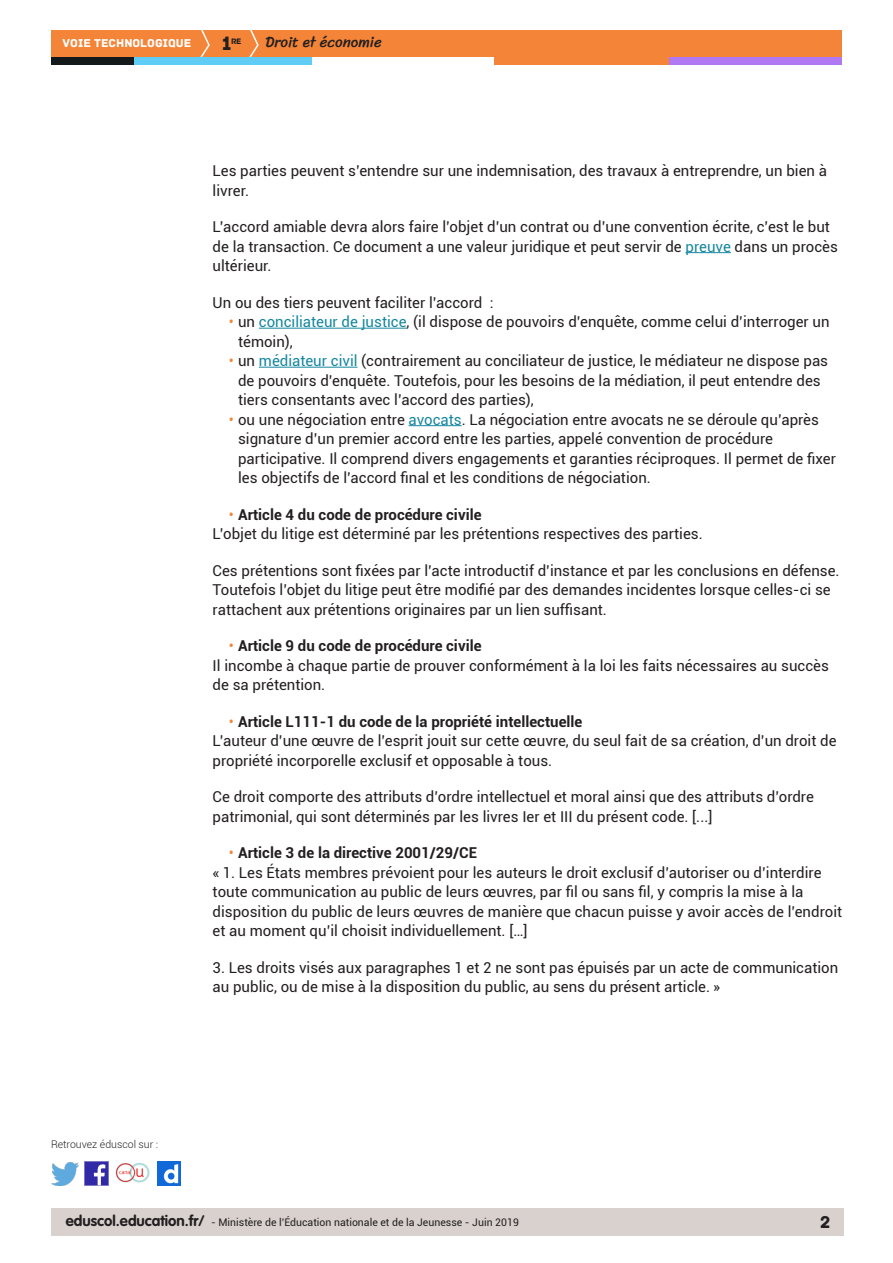
<style>
.page{position:relative;width:893px;height:1263px;background:#fff}
.page>*{position:absolute;margin:0;border:0;box-sizing:border-box;transform-origin:0 0}
.t1{font:20.4px "Archive";color:#231f20}
.t2{font:18px "Archive";color:#231f20}
.Texte_courant{font:15px/19.5px "Roboto";color:#231f20}
.t3{font:700 15px "Roboto";color:#231f20}
.t4{font:15px "Sriracha";color:#231f20}
.t5{font:12px "Archive";color:#fff}
.t6{font:10.5px "Roboto";color:#231f20}
.t7{font:300 10.5px "Roboto";color:#231f20}
.t8{font:8.4px "Archive";color:#231f20}
.s1{color:#16879f}
.s2{color:#f48437}
.s3{font-weight:400;color:#f48437}
.s4{font-family:"VAG Rounded Std";font-weight:700;font-size:15px}
</style>
<div class="page">
<div style="left:51px;top:1209px;width:792px;height:27px;background:#d8d1ce"></div>
<img style="left:85px;top:1162px;width:23px;height:23px">
<img style="left:51px;top:1163px;width:28px;height:22px">
<img style="left:158px;top:1162px;width:22px;height:23px">
<img style="left:115px;top:1162px;width:35px;height:21px">
<div style="left:51px;top:30px;width:791px;height:27px;background:#f48437"></div>
<svg style="left:200px;top:30px;width:10px;height:27px"></svg>
<svg style="left:249px;top:30px;width:10px;height:27px"></svg>
<div style="left:133px;top:57px;width:179px;height:8px;background:#5fcdf5"></div>
<div style="left:51px;top:57px;width:82px;height:8px;background:#141a1c"></div>
<div style="left:667px;top:57px;width:175px;height:8px;background:#b078f2"></div>
<div style="left:494px;top:57px;width:175px;height:8px;background:#f48437"></div>
<hr style="left:685px;top:252px;width:46px;height:1px;background:#16879f">
<hr style="left:259px;top:328px;width:148px;height:1px;background:#16879f">
<hr style="left:259px;top:367px;width:99px;height:1px;background:#16879f">
<hr style="left:409px;top:425px;width:53px;height:1px;background:#16879f">
<p class="t5" style="left:63px;top:36px;width:130px">VOIE TECHNOLOGIQUE</p>
<p class="t4" style="left:265px;top:33px;width:118px">Droit et économie</p>
<h1 class="t1" style="left:222px;top:32px;width:12px">1</h1>
<p class="t8" style="left:231px;top:36px;width:12px">re</p>
<p class="Texte_courant" style="left:213px;top:160px;width:616px">Les parties peuvent s’entendre sur une indemnisation, des travaux à entreprendre, un bien à livrer.</p>
<p class="Texte_courant" style="left:213px;top:216px;width:627px">L’accord amiable devra alors faire l’objet d’un contrat ou d’une convention écrite, c’est le but de la transaction. Ce document a une valeur juridique et peut servir de <span class="s1">preuve</span> dans un procès ultérieur.</p>
<p class="Texte_courant" style="left:213px;top:292px;width:282px">Un ou des tiers peuvent faciliter l’accord :</p>
<p class="Texte_courant" style="left:238px;top:311px;width:593px;text-indent:-9px"><span class="s2">•</span> un <span class="s1">conciliateur de justice</span>, (il dispose de pouvoirs d’enquête, comme celui d’interroger un témoin),</p>
<p class="Texte_courant" style="left:238px;top:350px;width:591px;text-indent:-9px"><span class="s2">•</span> un <span class="s1">médiateur civil</span> (contrairement au conciliateur de justice, le médiateur ne dispose pas de pouvoirs d’enquête. Toutefois, pour les besoins de la médiation, il peut entendre des tiers consentants avec l’accord des parties),</p>
<p class="Texte_courant" style="left:238px;top:409px;width:599px;text-indent:-9px"><span class="s2">•</span> ou une négociation entre <span class="s1">avocats</span>. La négociation entre avocats ne se déroule qu’après signature d’un premier accord entre les parties, appelé convention de procédure participative. Il comprend divers engagements et garanties réciproques. Il permet de fixer les objectifs de l’accord final et les conditions de négociation.</p>
<p class="t3" style="left:229px;top:504px;width:254px"><span class="s3">•</span> Article 4 du code de procédure civile</p>
<p class="Texte_courant" style="left:213px;top:523px;width:492px">L’objet du litige est déterminé par les prétentions respectives des parties.</p>
<p class="Texte_courant" style="left:213px;top:560px;width:628px">Ces prétentions sont fixées par l’acte introductif d’instance et par les conclusions en défense.<br>Toutefois l’objet du litige peut être modifié par des demandes incidentes lorsque celles-ci se rattachent aux prétentions originaires par un lien suffisant.</p>
<p class="t3" style="left:229px;top:635px;width:254px"><span class="s3">•</span> Article 9 du code de procédure civile</p>
<p class="Texte_courant" style="left:213px;top:655px;width:618px">Il incombe à chaque partie de prouver conformément à la loi les faits nécessaires au succès de sa prétention.</p>
<p class="t3" style="left:229px;top:711px;width:355px"><span class="s3">•</span> Article L111-1 du code de la propriété intellectuelle</p>
<p class="Texte_courant" style="left:213px;top:730px;width:625px">L’auteur d’une œuvre de l’esprit jouit sur cette œuvre, du seul fait de sa création, d’un droit de propriété incorporelle exclusif et opposable à tous.</p>
<p class="Texte_courant" style="left:213px;top:786px;width:603px">Ce droit comporte des attributs d’ordre intellectuel et moral ainsi que des attributs d’ordre patrimonial, qui sont déterminés par les livres Ier et III du présent code. [...]</p>
<p class="t3" style="left:229px;top:842px;width:250px"><span class="s3">•</span> Article 3 de la directive 2001/29/CE</p>
<p class="Texte_courant" style="left:213px;top:862px;width:631px">« 1. Les États membres prévoient pour les auteurs le droit exclusif d’autoriser ou d’interdire toute communication au public de leurs œuvres, par fil ou sans fil, y compris la mise à la disposition du public de leurs œuvres de manière que chacun puisse y avoir accès de l’endroit et au moment qu’il choisit individuellement. […]</p>
<p class="Texte_courant" style="left:213px;top:957px;width:627px">3. Les droits visés aux paragraphes 1 et 2 ne sont pas épuisés par un acte de communication au public, ou de mise à la disposition du public, au sens du présent article. »</p>
<p class="t7" style="left:51px;top:1137px;width:109px">Retrouvez éduscol sur :</p>
<p class="t6" style="left:66px;top:1215px;width:454px"><span class="s4">eduscol.education.fr/</span> - Ministère de l’Éducation nationale et de la Jeunesse - Juin 2019</p>
<p class="t2" style="left:820px;top:1211px;width:12px">2</p>
</div>
